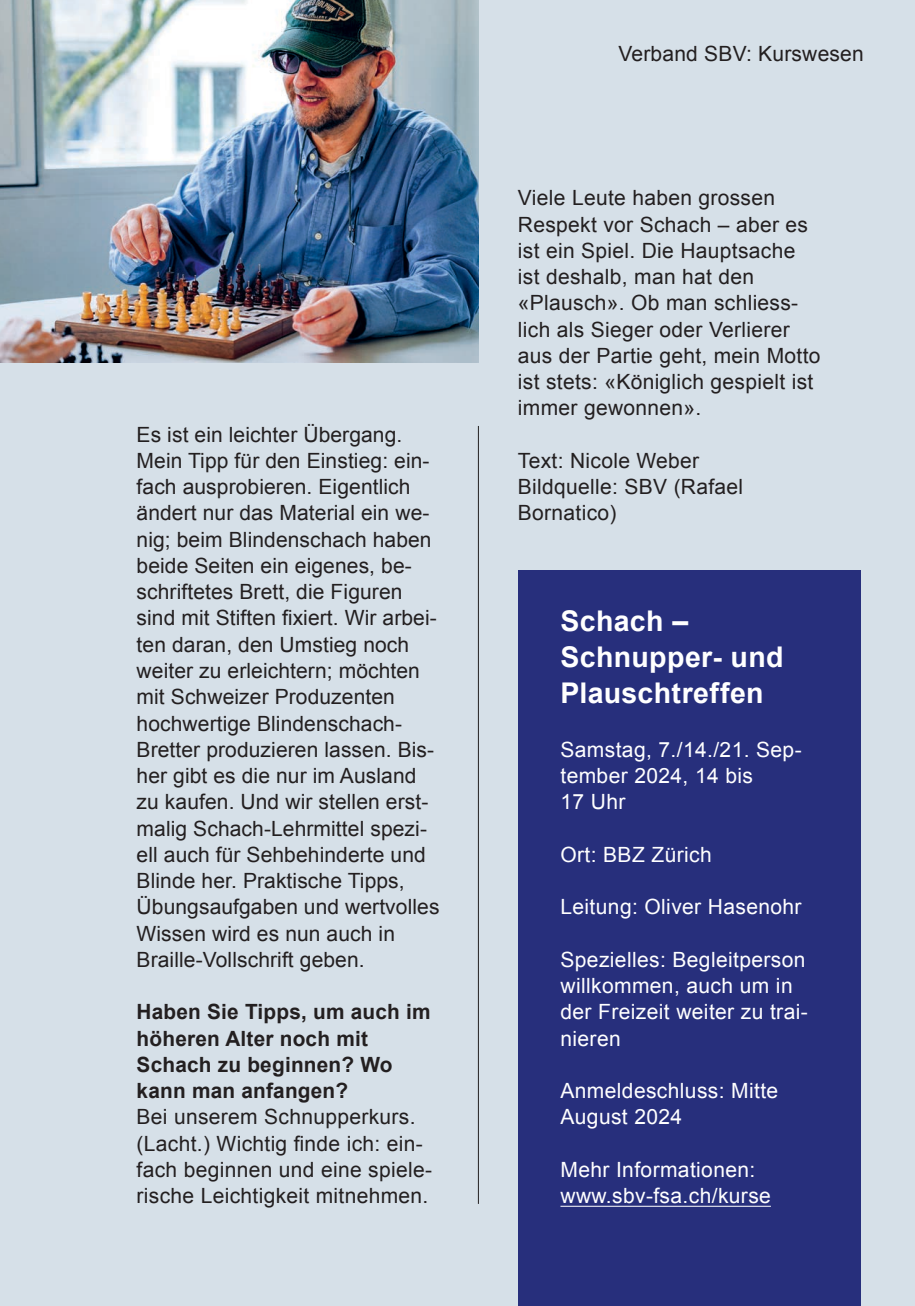
<style>
.page{position:relative;width:915px;height:1306px;background:#fff}
.page>*{position:absolute;margin:0;border:0;box-sizing:border-box;transform-origin:0 0}
.t1{font:700 28.5px/36px "Arial";letter-spacing:.01em;color:#fff}
.t2{font:21px/26.2px "Arial";letter-spacing:.005em;color:#231f20}
.t3{font:21px/26.2px "Arial";letter-spacing:.02em;color:#fff}
.t4{font:700 21px/26.2px "Arial";letter-spacing:.01em;color:#231f20}
</style>
<div class="page">
<div style="left:0;top:0;width:914px;height:1305px;background:#d6e0e8"></div>
<hr style="left:478px;top:426px;width:1px;height:777px;background:#231f20">
<div style="left:517px;top:570px;width:342px;height:735px;background:#272f7c"></div>
<hr style="left:560px;top:1205px;width:210px;height:1px;background:#fff">
<img style="left:0;top:0;width:478px;height:363px">
<p class="t2" style="left:136px;top:423px;width:304px">Es ist ein leichter Übergang.<br>Mein Tipp für den Einstieg: ein&shy;fach ausprobieren. Eigentlich ändert nur das Material ein we&shy;nig; beim Blindenschach haben beide Seiten ein eigenes, be&shy;schriftetes Brett, die Figuren sind mit Stiften fixiert. Wir arbei&shy;ten daran, den Umstieg noch weiter zu erleichtern; möchten mit Schweizer Produzenten hochwertige Blindenschach-<br>Bretter produzieren lassen. Bis&shy;her gibt es die nur im Ausland zu kaufen. Und wir stellen erst&shy;malig Schach-Lehrmittel spezi&shy;ell auch für Sehbehinderte und<br>Blinde her. Praktische Tipps,<br>Übungsaufgaben und wertvolles<br>Wissen wird es nun auch in<br>Braille-Vollschrift geben.</p>
<p class="t4" style="left:136px;top:1000px;width:295px">Haben Sie Tipps, um auch im höheren Alter noch mit<br>Schach zu beginnen? Wo kann man anfangen?</p>
<p class="t2" style="left:136px;top:1105px;width:297px">Bei unserem Schnupperkurs. (Lacht.) Wichtig finde ich: ein&shy;fach beginnen und eine spiele&shy;rische Leichtigkeit mitnehmen.</p>
<p class="t2" style="left:618px;top:42px;width:247px">Verband SBV: Kurswesen</p>
<p class="t2" style="left:517px;top:187px;width:304px">Viele Leute haben grossen<br>Respekt vor Schach – aber es ist ein Spiel. Die Hauptsache ist deshalb, man hat den «Plausch». Ob man schliess&shy;lich als Sieger oder Verlierer aus der Partie geht, mein Motto ist stets: «Königlich gespielt ist immer gewonnen».</p>
<p class="t2" style="left:517px;top:449px;width:227px">Text: Nicole Weber<br>Bildquelle: SBV (Rafael<br>Bornatico)</p>
<h1 class="t1" style="left:560px;top:605px;width:224px">Schach –<br>Schnupper- und<br>Plauschtreffen</h1>
<p class="t3" style="left:560px;top:738px;width:242px">Samstag, 7./14./21. Sep&shy;tember 2024, 14 bis<br>17 Uhr</p>
<p class="t3" style="left:560px;top:843px;width:153px">Ort: BBZ Zürich</p>
<p class="t3" style="left:560px;top:895px;width:242px">Leitung: Oliver Hasenohr</p>
<p class="t3" style="left:560px;top:948px;width:249px">Spezielles: Begleitperson willkommen, auch um in der Freizeit weiter zu trai&shy;nieren</p>
<p class="t3" style="left:560px;top:1079px;width:219px">Anmeldeschluss: Mitte<br>August 2024</p>
<p class="t3" style="left:560px;top:1158px;width:212px">Mehr Informationen: www.sbv-fsa.ch/kurse</p>
</div>
